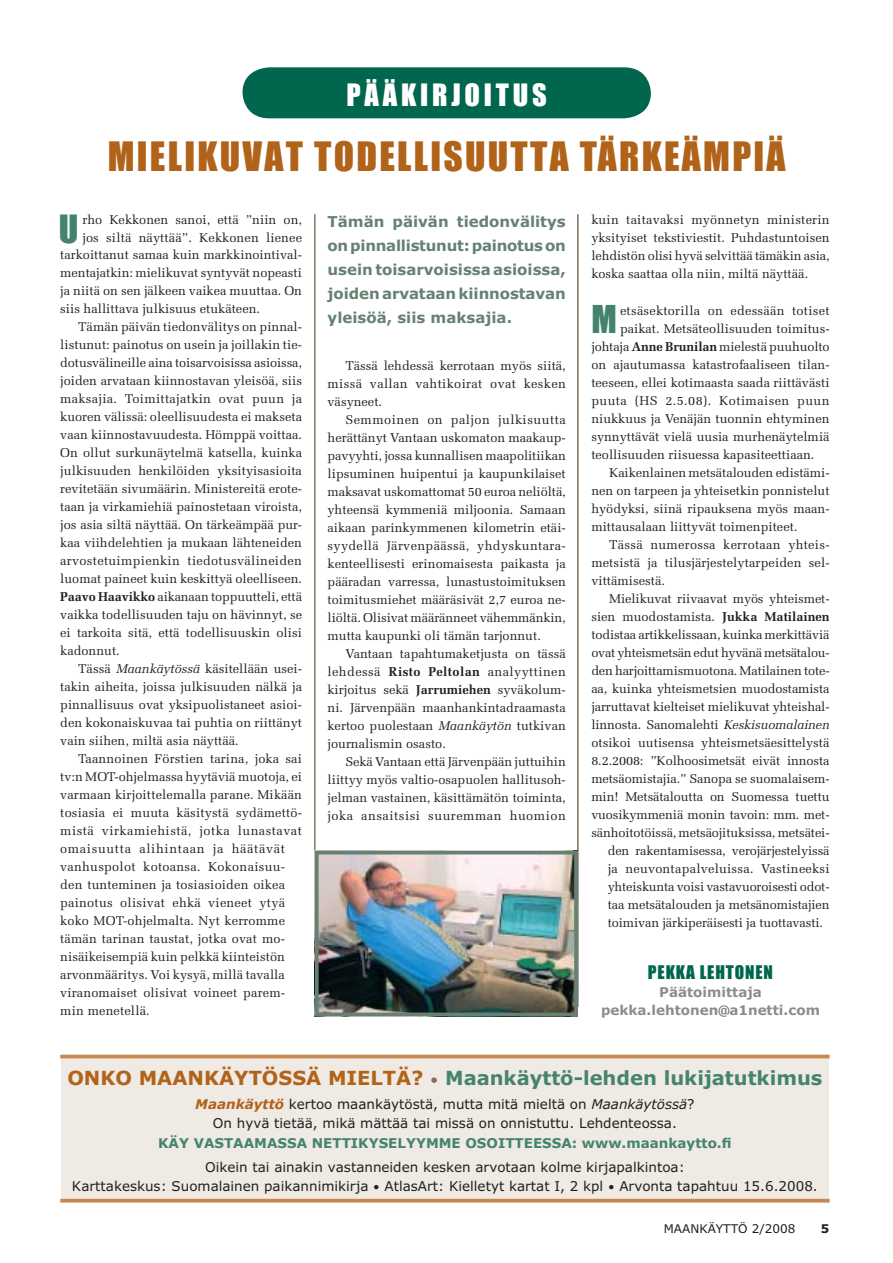
<style>
.page{position:relative;width:893px;height:1263px;background:#fff}
.page>*{position:absolute;margin:0;border:0;box-sizing:border-box;transform-origin:0 0}
.t1{font:37.5px "MS Impact";letter-spacing:.06em;color:#b06319}
.t2{font:36px "MS Impact";color:#44846e}
.t3{font:35.55px "MS Impact";color:#44846e}
.t4{font:28.5px "MS Impact";letter-spacing:.135em;color:#fff}
.t5{font:700 19.5px "MS Verdana";color:#44846e}
.t6{font:17.4px "MS Impact";letter-spacing:.05em;color:#00674e}
.t7{font:700 15px/24px "MS Verdana";letter-spacing:-.005em;color:#668172;text-align:justify}
.t8{font:13.5px/19.5px "MS Verdana";color:#231f20;text-align:center}
.t9{font:700 13.5px "MS Verdana";color:#44846e}
.t10{font:700 13.5px/18px "MS Verdana";color:#8a8c8e;text-align:center}
.t11{font:12.75px/18px "Melior";color:#231f20;text-align:justify}
.t12{font:12.75px "Melior";letter-spacing:.02em;color:#231f20}
.t13{font:12.75px "Melior";letter-spacing:-.02em;color:#231f20}
.t14{font:12.75px "Melior";letter-spacing:.03em;color:#231f20}
.t15{font:12px "MS Verdana";color:#231f20}
.t16{font:700 12px "MS Verdana";color:#231f20}
.s1{font-weight:700}
.s2{font-style:italic}
.s3{color:#b06319}
.s4{font-weight:400;font-size:15px;color:#806f58}
.s5{font-weight:700;font-style:italic;color:#b06319}
.s6{font-size:12px}
</style>
<div class="page">
<div style="left:61px;top:1058px;width:767px;height:140px;background:#efeae4"></div>
<div style="left:242px;top:67px;width:409px;height:51px;background:#00674e"></div>
<hr style="left:314px;top:214px;width:1px;height:793px;background:#806f58">
<hr style="left:577px;top:214px;width:1px;height:793px;background:#806f58">
<hr style="left:60px;top:1055px;width:769px;height:3px;background:#c78852">
<svg style="left:60px;top:1199px;width:769px;height:4px;background:#cc9464"></svg>
<img style="left:320px;top:856px;width:253px;height:155px">
<div style="left:315px;top:851px;width:263px;height:165px;border:4px solid #668172"></div>
<svg style="left:718px;top:1005px;width:11px;height:12px"></svg>
<h3 class="t4" style="left:346px;top:82px;width:202px">PÄÄKIRJOITUS</h3>
<h1 class="t1" style="left:108px;top:140px;width:679px">MIELIKUVAT TODELLISUUTTA TÄRKEÄMPIÄ</h1>
<p class="t11" style="left:82px;top:212px;width:221px">rho Kekkonen sanoi, että ”niin on,</p>
<h2 class="t2" style="left:59px;top:213px;width:21px">U</h2>
<p class="t11" style="left:82px;top:230px;width:221px">jos siltä näyttää”. Kekkonen lienee</p>
<p class="t11" style="left:60px;top:247px;width:243px">tarkoittanut samaa kuin markkinointival&shy;mentajatkin: mielikuvat syntyvät nopeasti ja niitä on sen jälkeen vaikea muuttaa. On siis hallittava julkisuus etukäteen.</p>
<p class="t11" style="left:60px;top:319px;width:243px;text-indent:18px">Tämän päivän tiedonvälitys on pinnal&shy;listunut: painotus on usein ja joillakin tie&shy;dotusvälineille aina toisarvoisissa asioissa, joiden arvataan kiinnostavan yleisöä, siis maksajia. Toimittajatkin ovat puun ja kuoren välissä: oleellisuudesta ei makseta vaan kiinnostavuudesta. Hömppä voittaa.<br>On ollut surkunäytelmä katsella, kuinka julkisuuden henkilöiden yksityisasioita revitetään sivumäärin. Ministereitä erote&shy;taan ja virkamiehiä painostetaan viroista, jos asia siltä näyttää. On tärkeämpää pur&shy;kaa viihdelehtien ja mukaan lähteneiden arvostetuimpienkin tiedotusvälineiden luomat paineet kuin keskittyä oleelliseen.<br><span class="s1">Paavo Haavikko</span> aikanaan toppuutteli, että vaikka todellisuuden taju on hävinnyt, se ei tarkoita sitä, että todellisuuskin olisi kadonnut.</p>
<p class="t11" style="left:60px;top:661px;width:243px;text-indent:18px">Tässä <span class="s2">Maankäytössä</span> käsitellään usei&shy;takin aiheita, joissa julkisuuden nälkä ja pinnallisuus ovat yksipuolistaneet asioi&shy;den kokonaiskuvaa tai puhtia on riittänyt vain siihen, miltä asia näyttää.</p>
<p class="t11" style="left:60px;top:751px;width:243px;text-align:left;text-indent:18px">Taannoinen Förstien tarina, joka sai tv:n MOT-ohjelmassa hyytäviä muotoja, ei varmaan kirjoittelemalla parane. Mikään tosiasia ei muuta käsitystä sydämettö&shy;mistä virkamiehistä, jotka lunastavat omaisuutta alihintaan ja häätävät vanhuspolot kotoansa. Kokonaisuu&shy;den tunteminen ja tosiasioiden oikea painotus olisivat ehkä vieneet ytyä koko MOT-ohjelmalta. Nyt kerromme tämän tarinan taustat, jotka ovat mo&shy;nisäikeisempiä kuin pelkkä kiinteistön arvonmääritys. Voi kysyä, millä tavalla viranomaiset olisivat voineet parem&shy;min menetellä.</p>
<p class="t7" style="left:327px;top:210px;width:240px">Tämän päivän tiedonvälitys on pinnallistunut: painotus on usein toisarvoisissa asioissa, joiden arvataan kiinnostavan yleisöä, siis maksajia.</p>
<p class="t11" style="left:327px;top:358px;width:240px;text-indent:18px">Tässä lehdessä kerrotaan myös siitä, missä vallan vahtikoirat ovat kesken väsyneet.</p>
<p class="t11" style="left:327px;top:412px;width:240px;text-indent:18px">Semmoinen on paljon julkisuutta herättänyt Vantaan uskomaton maakaup&shy;pavyyhti, jossa kunnallisen maapolitiikan lipsuminen huipentui ja kaupunkilaiset maksavat uskomattomat 50 euroa neliöltä, yhteensä kymmeniä miljoonia. Samaan aikaan parinkymmenen kilometrin etäi&shy;syydellä Järvenpäässä, yhdyskuntara&shy;kenteellisesti erinomaisesta paikasta ja pääradan varressa, lunastustoimituksen toimitusmiehet määräsivät 2,7 euroa ne&shy;liöltä. Olisivat määränneet vähemmänkin, mutta kaupunki oli tämän tarjonnut.</p>
<p class="t11" style="left:327px;top:646px;width:240px;text-indent:18px">Vantaan tapahtumaketjusta on tässä lehdessä <span class="s1">Risto Peltolan</span> analyyttinen kirjoitus sekä <span class="s1">Jarrumiehen</span> syväkolum&shy;ni. Järvenpään maanhankintadraamasta kertoo puolestaan <span class="s2">Maankäytön</span> tutkivan journalismin osasto.</p>
<p class="t11" style="left:327px;top:754px;width:240px;text-indent:18px">Sekä Vantaan että Järvenpään juttuihin liittyy myös valtio-osapuolen hallitusoh&shy;jelman vastainen, käsittämätön toiminta, joka ansaitsisi suuremman huomion</p>
<p class="t11" style="left:591px;top:212px;width:240px">kuin taitavaksi myönnetyn ministerin yksityiset tekstiviestit. Puhdastuntoisen lehdistön olisi hyvä selvittää tämäkin asia, koska saattaa olla niin, miltä näyttää.</p>
<h3 class="t3" style="left:591px;top:304px;width:27px">M</h3>
<p class="t12" style="left:620px;top:306px;width:211px">etsäsektorilla on edessään totiset</p>
<p class="t11" style="left:620px;top:321px;width:211px">paikat. Metsäteollisuuden toimitus-</p>
<p class="t11" style="left:591px;top:339px;width:240px">johtaja <span class="s1">Anne Brunilan</span> mielestä puuhuolto</p>
<p class="t11" style="left:591px;top:357px;width:240px">on ajautumassa katastrofaaliseen tilan-</p>
<p class="t11" style="left:591px;top:375px;width:240px">teeseen, ellei kotimaasta saada riittävästi</p>
<p class="t14" style="left:591px;top:396px;width:240px">puuta (HS 2.5.08). Kotimaisen puun</p>
<p class="t11" style="left:591px;top:411px;width:240px">niukkuus ja Venäjän tuonnin ehtyminen</p>
<p class="t11" style="left:591px;top:429px;width:240px">synnyttävät vielä uusia murhenäytelmiä</p>
<p class="t11" style="left:591px;top:447px;width:225px">teollisuuden riisuessa kapasiteettiaan.</p>
<p class="t11" style="left:609px;top:465px;width:222px">Kaikenlainen metsätalouden edistämi-</p>
<p class="t11" style="left:591px;top:483px;width:240px">nen on tarpeen ja yhteisetkin ponnistelut</p>
<p class="t11" style="left:591px;top:501px;width:240px">hyödyksi, siinä ripauksena myös maan-</p>
<p class="t11" style="left:591px;top:519px;width:208px">mittausalaan liittyvät toimenpiteet.</p>
<p class="t12" style="left:609px;top:540px;width:222px">Tässä numerossa kerrotaan yhteis-</p>
<p class="t11" style="left:591px;top:555px;width:240px">metsistä ja tilusjärjestelytarpeiden sel-</p>
<p class="t11" style="left:591px;top:573px;width:75px">vittämisestä.</p>
<p class="t11" style="left:609px;top:591px;width:222px">Mielikuvat riivaavat myös yhteismet-</p>
<p class="t11" style="left:591px;top:609px;width:240px">sien muodostamista. <span class="s1">Jukka Matilainen</span></p>
<p class="t11" style="left:591px;top:627px;width:240px">todistaa artikkelissaan, kuinka merkittäviä</p>
<p class="t13" style="left:591px;top:648px;width:240px">ovat yhteismetsän edut hyvänä metsä talou-</p>
<p class="t11" style="left:591px;top:663px;width:240px">den harjoittamismuotona. Matilainen tote-</p>
<p class="t11" style="left:591px;top:681px;width:240px">aa, kuinka yhteismetsien muodostamista</p>
<p class="t11" style="left:591px;top:699px;width:240px">jarruttavat kielteiset mieli kuvat yhteishal-</p>
<p class="t11" style="left:591px;top:717px;width:240px">linnosta. Sanomalehti <span class="s2">Keskisuomalainen</span></p>
<p class="t11" style="left:591px;top:735px;width:240px">otsikoi uutisensa yhteismetsäesittelystä</p>
<p class="t11" style="left:591px;top:753px;width:240px">8.2.2008: ”Kolhoosimetsät eivät innosta</p>
<p class="t11" style="left:591px;top:771px;width:240px">metsäomistajia.” Sanopa se suomalaisem-</p>
<p class="t11" style="left:591px;top:789px;width:240px">min! Metsä taloutta on Suomessa tuettu</p>
<p class="t11" style="left:591px;top:807px;width:240px">vuosikymmeniä monin tavoin: mm. met-</p>
<p class="t11" style="left:591px;top:825px;width:240px">sänhoitotöissä, metsäojituksissa, metsätei-</p>
<p class="t11" style="left:607px;top:843px;width:223px">den rakentamisessa, verojärjestelyissä</p>
<p class="t11" style="left:607px;top:861px;width:223px">ja neuvontapalveluissa. Vastineeksi</p>
<p class="t11" style="left:607px;top:879px;width:223px">yhteiskunta voisi vastavuoroisesti odot-</p>
<p class="t11" style="left:607px;top:897px;width:223px">taa metsätalouden ja metsänomistajien</p>
<p class="t11" style="left:607px;top:915px;width:217px">toimivan järkiperäisesti ja tuottavasti.</p>
<h3 class="t6" style="left:648px;top:965px;width:127px">PEKKA LEHTONEN</h3>
<p class="t10" style="left:601px;top:984px;width:220px">Päätoimittaja pekka.lehtonen a1netti.com</p>
<h3 class="t5" style="left:67px;top:1069px;width:756px"><span class="s3">ONKO MAANKÄYTÖSSÄ MIELTÄ?</span> <span class="s4">•</span> Maankäyttö-lehden lukijatutkimus</h3>
<p class="t8" style="left:195px;top:1095px;width:501px"><span class="s5">Maankäyttö</span> kertoo maankäytöstä, mutta mitä mieltä on <span class="s2">Maankäytössä</span>?<br>On hyvä tietää, mikä mättää tai missä on onnistuttu. Lehdenteossa.</p>
<p class="t9" style="left:158px;top:1137px;width:575px">KÄY VASTAAMASSA NETTIKYSELYYMME OSOITTEESSA: www.maankaytto.fi</p>
<p class="t8" style="left:72px;top:1158px;width:747px">Oikein tai ainakin vastanneiden kesken arvotaan kolme kirjapalkintoa:<br>Karttakeskus: Suomalainen paikannimikirja <span class="s6">•</span> AtlasArt: Kielletyt kartat I, 2 kpl <span class="s6">•</span> Arvonta tapahtuu 15.6.2008.</p>
<p class="t15" style="left:663px;top:1223px;width:133px">MAANKÄYTTÖ 2/2008</p>
<p class="t16" style="left:820px;top:1223px;width:10px">5</p>
</div>
